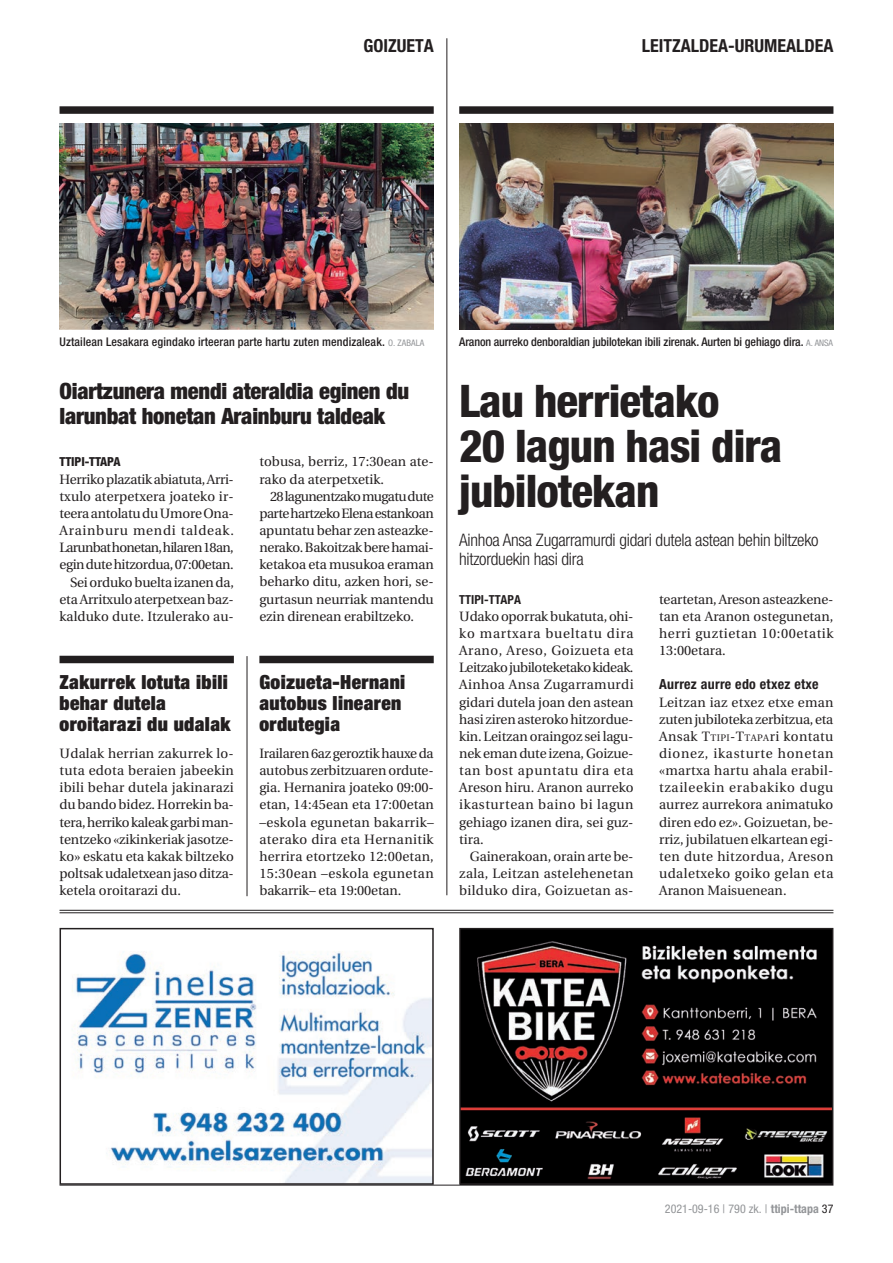
<style>
.page{position:relative;width:893px;height:1263px;background:#fff}
.page>*{position:absolute;margin:0;border:0;box-sizing:border-box;transform-origin:0 0}
.Titulua-B{font:800 condensed 45px/45px "Helvetica Neue";letter-spacing:-.02em;color:#231f20}
.Titulua-C{font:900 condensed 22.5px/25.5px "Helvetica Neue";letter-spacing:-.01em;color:#231f20}
.Titulua-Cc{font:900 expanded 19.5px/20.7px "Helvetica Neue";letter-spacing:.02em;color:#231f20}
.Orriburua-B{font:700 condensed 18px "Helvetica Neue";color:#231f20}
.Sarrera{font:300 condensed 17.25px/19.5px "Helvetica Neue";letter-spacing:-.015em;color:#231f20}
.Tartekia{font:700 condensed 13.95px "Helvetica Neue";letter-spacing:.02em;color:#231f20}
.Testua-JUST-Hasi{font:13.5px/17.1px "Utopia";color:#231f20;text-align:justify}
.Testua-JUST-Koxka{font:13.5px/17.1px "Utopia";letter-spacing:.005em;color:#231f20;text-align:justify}
.Medaila{font:700 condensed 12.45px "Helvetica Neue";color:#231f20}
.Medaila-2{font:800 condensed 12.45px "Helvetica Neue";letter-spacing:-.01em;color:#231f20}
.ArgazkiOina-Argazkij{font:500 condensed 12px "Helvetica Neue";letter-spacing:-.01em;color:#231f20}
.ArgazkiOina{font:500 condensed 12px "Helvetica Neue";letter-spacing:.01em;color:#231f20}
.t1{font:condensed 12px "Helvetica Neue";color:#939598}
.s1{font-weight:400;font-size:9px;color:#939598}
.s2{font-style:inherit}
.s3{font-size:9.45px}
.s4{font-weight:700}
.s5{color:#231f20}
</style>
<div class="page">
<img style="left:72px;top:951px;width:359px;height:231px">
<div style="left:60px;top:928px;width:374px;height:257px;border:2px solid #231f20"></div>
<img style="left:462px;top:931px;width:368px;height:251px">
<div style="left:459px;top:928px;width:374px;height:257px;border:2px solid #231f20"></div>
<hr style="left:446px;top:38px;width:1px;height:857px;background:#231f20">
<div style="left:60px;top:656px;width:174px;height:7px;background:#221e1f"></div>
<div style="left:259px;top:656px;width:175px;height:7px;background:#221e1f"></div>
<hr style="left:247px;top:656px;width:1px;height:240px;background:#231f20">
<div style="left:459px;top:106px;width:374px;height:8px;background:#221e1f"></div>
<img style="left:459px;top:123px;width:374px;height:206px">
<img style="left:60px;top:123px;width:374px;height:207px">
<div style="left:60px;top:106px;width:374px;height:8px;background:#221e1f"></div>
<hr style="left:60px;top:910px;width:773px;height:1px;background:#231f20">
<hr style="left:60px;top:912px;width:773px;height:1px;background:#231f20">
<hr style="left:60px;top:1185px;width:773px;height:1px;background:#231f20">
<p class="Orriburua-B" style="left:363px;top:35px;width:72px">GOIZUETA</p>
<p class="Orriburua-B" style="left:642px;top:35px;width:193px">LEITZALDEA-URUMEALDEA</p>
<p class="ArgazkiOina" style="left:60px;top:335px;width:366px">Uztailean Lesakara egindako irteeran parte hartu zuten mendizaleak. <span class="s1">O. ZABALA</span></p>
<p class="Titulua-C" style="left:60px;top:378px;width:351px">Oiartzunera mendi ateraldia eginen du larunbat honetan Arainburu taldeak</p>
<p class="Medaila-2" style="left:60px;top:454px;width:62px">TTIPI-TTAPA</p>
<p class="Testua-JUST-Hasi" style="left:60px;top:471px;width:176px">Herriko plazatik abiatuta, Arri&shy;txulo aterpetxera joateko ir&shy;teera antolatu du Umore Ona-Arainburu mendi taldeak.<br>Larunbat honetan, hilaren 18an, egin dute hitzordua, 07:00etan.</p>
<p class="Testua-JUST-Koxka" style="left:60px;top:574px;width:176px;text-indent:11px">Sei orduko buelta izanen da, eta Arritxulo aterpetxean baz&shy;kalduko dute. Itzulerako au-</p>
<p class="Titulua-Cc" style="left:60px;top:672px;width:173px">Zakurrek lotuta ibili behar dutela oroitarazi du udalak</p>
<p class="Testua-JUST-Hasi" style="left:60px;top:745px;width:176px">Udalak herrian zakurrek lo&shy;tuta edota beraien jabeekin ibili behar dutela jakinarazi du bando bidez. Horrekin ba&shy;tera, herriko kaleak garbi man&shy;tentzeko «zikinkeriak jasotze&shy;ko» eskatu eta kakak biltzeko poltsak udaletxean jaso ditza&shy;ketela oroitarazi du.</p>
<p class="Testua-JUST-Koxka" style="left:259px;top:454px;width:176px">tobusa, berriz, 17:30ean ate&shy;rako da aterpetxetik.</p>
<p class="Testua-JUST-Koxka" style="left:259px;top:488px;width:176px;text-indent:11px">28 lagunentzako mugatu dute parte hartzeko Elena estankoan apuntatu behar zen asteazke&shy;nerako. Bakoitzak bere hamai&shy;ketakoa eta musukoa eraman beharko ditu, azken hori, se&shy;gurtasun neurriak mantendu ezin direnean erabiltzeko.</p>
<p class="Titulua-Cc" style="left:259px;top:672px;width:147px">Goizueta-Hernani autobus linearen ordutegia</p>
<p class="Testua-JUST-Hasi" style="left:259px;top:745px;width:176px">Irailaren 6az geroztik hauxe da autobus zerbitzuaren ordute&shy;gia. Hernanira joateko 09:00- etan, 14:45ean eta 17:00etan –eskola egunetan bakarrik– aterako dira eta Hernanitik herrira etortzeko 12:00etan, 15:30ean –eskola egunetan bakarrik– eta 19:00etan.</p>
<p class="ArgazkiOina-Argazkij" style="left:459px;top:335px;width:375px">Aranon aurreko denboraldian jubilotekan ibili zirenak. Aurten bi gehiago dira. <span class="s1">A. ANSA</span></p>
<p class="Titulua-B" style="left:459px;top:378px;width:324px">Lau herrietako<br>20 lagun hasi dira jubilotekan</p>
<p class="Sarrera" style="left:459px;top:530px;width:361px">Ainhoa Ansa Zugarramurdi gidari dutela astean behin biltzeko hitzorduekin hasi dira</p>
<p class="Medaila" style="left:459px;top:592px;width:63px">TTIPI-TTAPA</p>
<p class="Testua-JUST-Hasi" style="left:459px;top:608px;width:176px">Udako oporrak bukatuta, ohi&shy;ko martxara bueltatu dira Arano, Areso, Goizueta eta Leitzako jubiloteketako kideak.<br>Ainhoa Ansa Zugarramurdi gidari dutela joan den astean hasi ziren asteroko hitzordue&shy;kin. Leitzan oraingoz sei lagu&shy;nek eman dute izena, Goizue&shy;tan bost apuntatu dira eta Areson hiru. Aranon aurreko ikasturtean baino bi lagun gehiago izanen dira, sei guz&shy;tira.</p>
<p class="Testua-JUST-Koxka" style="left:459px;top:848px;width:176px;text-indent:11px">Gainerakoan, orain arte be&shy;zala, Leitzan astelehenetan bilduko dira, Goizuetan as-</p>
<p class="Testua-JUST-Koxka" style="left:659px;top:591px;width:176px">teartetan, Areson asteazkene&shy;tan eta Aranon ostegunetan, herri guztietan 10:00etatik 13:00etara.</p>
<p class="Tartekia" style="left:659px;top:676px;width:161px">Aurrez aurre edo etxez etxe</p>
<p class="Testua-JUST-Koxka" style="left:659px;top:694px;width:176px">Leitzan iaz etxez etxe eman zuten jubiloteka zerbitzua, eta Ansak <span class="s2">T</span><span class="s3">tipi</span><span class="s2">-T</span><span class="s3">tapa</span>ri kontatu dionez, ikasturte honetan «martxa hartu ahala erabil&shy;tzaileekin erabakiko dugu aurrez aurrekora animatuko diren edo ez». Goizuetan, be&shy;rriz, jubilatuen elkartean egi&shy;ten dute hitzordua, Areson udaletxeko goiko gelan eta Aranon Maisuenean.</p>
<p class="t1" style="left:665px;top:1202px;width:170px">2021-09-16 | 790 zk. | <span class="s4">ttipi-ttapa</span> <span class="s5">37</span></p>
</div>
